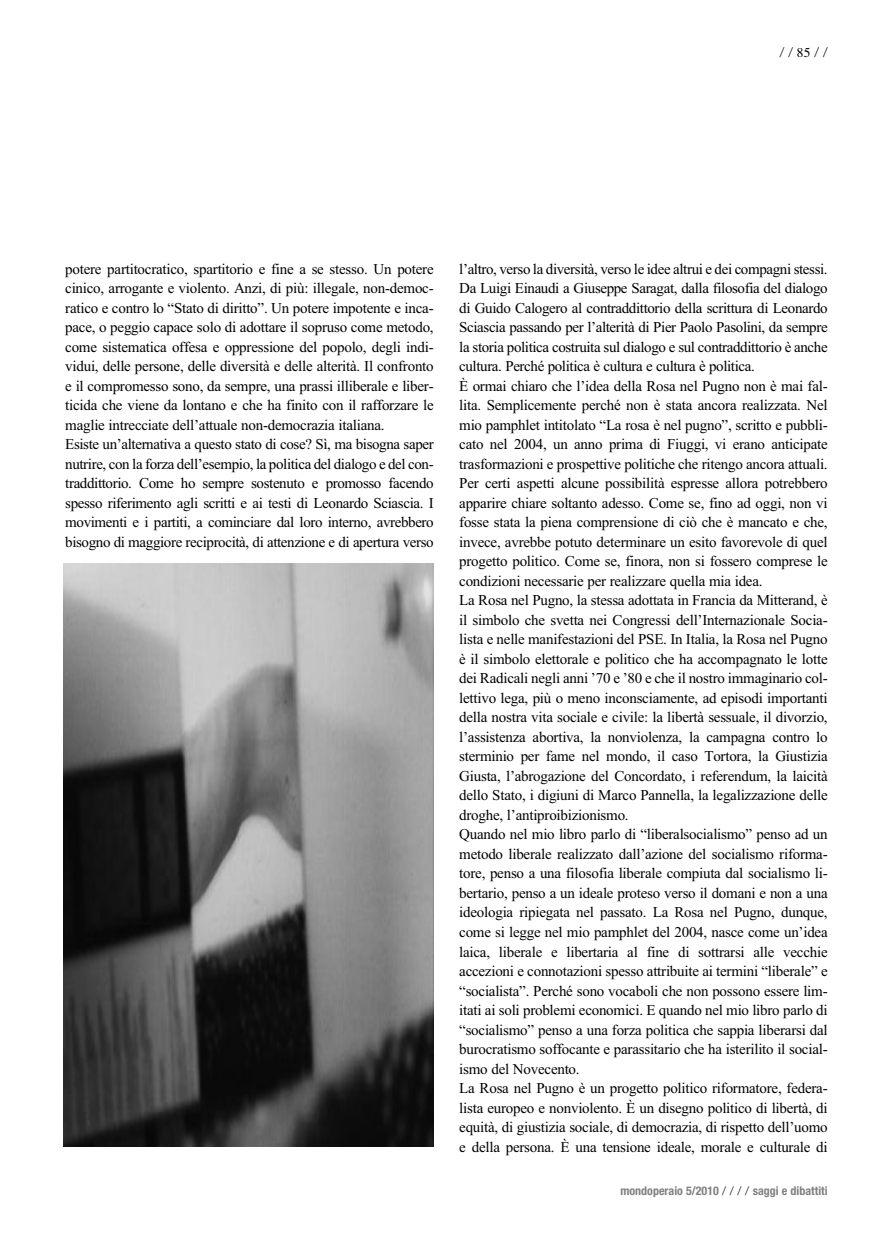
<style>
.page{position:relative;width:893px;height:1234px;background:#fff}
.page>*{position:absolute;margin:0;border:0;box-sizing:border-box;transform-origin:0 0}
.t1{font:15px/19.5px "Times New Roman";letter-spacing:-.015em;color:#000}
.t2{font:300 13.5px "Helvetica Neue";color:#000}
.t3{font:700 condensed 12px "Helvetica Neue";color:#808080}
.s1{font-family:"Times";font-weight:400}
.s2{font-weight:300;font-stretch:normal;color:#000}
</style>
<div class="page">
<img style="left:64px;top:563px;width:370px;height:583px">
<p class="t2" style="left:780px;top:44px;width:50px">//<span class="s1">85</span>//</p>
<p class="t1" style="left:65px;top:258px;width:370px">potere partitocratico, spartitorio e fine a se stesso. Un potere cinico, arrogante e violento. Anzi, di più: illegale, non-democ&shy;ratico e contro lo “Stato di diritto”. Un potere impotente e inca&shy;pace, o peggio capace solo di adottare il sopruso come metodo, come sistematica offesa e oppressione del popolo, degli indi&shy;vidui, delle persone, delle diversità e delle alterità. Il confronto e il compromesso sono, da sempre, una prassi illiberale e liber&shy;ticida che viene da lontano e che ha finito con il rafforzare le maglie intrecciate dell’attuale non-democrazia italiana.<br>Esiste un’alternativa a questo stato di cose? Sì, ma bisogna saper nutrire, con la forza dell’esempio, la politica del dialogo e del con&shy;traddittorio. Come ho sempre sostenuto e promosso facendo spesso riferimento agli scritti e ai testi di Leonardo Sciascia. I movimenti e i partiti, a cominciare dal loro interno, avrebbero bisogno di maggiore reciprocità, di attenzione e di apertura verso</p>
<p class="t1" style="left:459px;top:258px;width:370px">l’altro, verso la diversità, verso le idee altrui e dei compagni stessi.<br>Da Luigi Einaudi a Giuseppe Saragat, dalla filosofia del dialogo di Guido Calogero al contraddittorio della scrittura di Leonardo Sciascia passando per l’alterità di Pier Paolo Pasolini, da sempre la storia politica costruita sul dialogo e sul contraddittorio è anche cultura. Perché politica è cultura e cultura è politica.<br>È ormai chiaro che l’idea della Rosa nel Pugno non è mai fal&shy;lita. Semplicemente perché non è stata ancora realizzata. Nel mio pamphlet intitolato “La rosa è nel pugno”, scritto e pubbli&shy;cato nel 2004, un anno prima di Fiuggi, vi erano anticipate trasformazioni e prospettive politiche che ritengo ancora attuali.<br>Per certi aspetti alcune possibilità espresse allora potrebbero apparire chiare soltanto adesso. Come se, fino ad oggi, non vi fosse stata la piena comprensione di ciò che è mancato e che, invece, avrebbe potuto determinare un esito favorevole di quel progetto politico. Come se, finora, non si fossero comprese le condizioni necessarie per realizzare quella mia idea.<br>La Rosa nel Pugno, la stessa adottata in Francia da Mitterand, è il simbolo che svetta nei Congressi dell’Internazionale Socia&shy;lista e nelle manifestazioni del PSE. In Italia, la Rosa nel Pugno è il simbolo elettorale e politico che ha accompagnato le lotte dei Radicali negli anni ’70 e ’80 e che il nostro immaginario col&shy;lettivo lega, più o meno inconsciamente, ad episodi importanti della nostra vita sociale e civile: la libertà sessuale, il divorzio, l’assistenza abortiva, la nonviolenza, la campagna contro lo sterminio per fame nel mondo, il caso Tortora, la Giustizia Giusta, l’abrogazione del Concordato, i referendum, la laicità dello Stato, i digiuni di Marco Pannella, la legalizzazione delle droghe, l’antiproibizionismo.<br>Quando nel mio libro parlo di “liberalsocialismo” penso ad un metodo liberale realizzato dall’azione del socialismo riforma&shy;tore, penso a una filosofia liberale compiuta dal socialismo li&shy;bertario, penso a un ideale proteso verso il domani e non a una ideologia ripiegata nel passato. La Rosa nel Pugno, dunque, come si legge nel mio pamphlet del 2004, nasce come un’idea laica, liberale e libertaria al fine di sottrarsi alle vecchie accezioni e connotazioni spesso attribuite ai termini “liberale” e “socialista”. Perché sono vocaboli che non possono essere lim&shy;itati ai soli problemi economici. E quando nel mio libro parlo di “socialismo” penso a una forza politica che sappia liberarsi dal burocratismo soffocante e parassitario che ha isterilito il social&shy;ismo del Novecento.<br>La Rosa nel Pugno è un progetto politico riformatore, federa&shy;lista europeo e nonviolento. È un disegno politico di libertà, di equità, di giustizia sociale, di democrazia, di rispetto dell’uomo e della persona. È una tensione ideale, morale e culturale di</p>
<p class="t3" style="left:620px;top:1182px;width:209px">mondoperaio 5/2010 <span class="s2">/ / / /</span> saggi e dibattiti</p>
</div>
